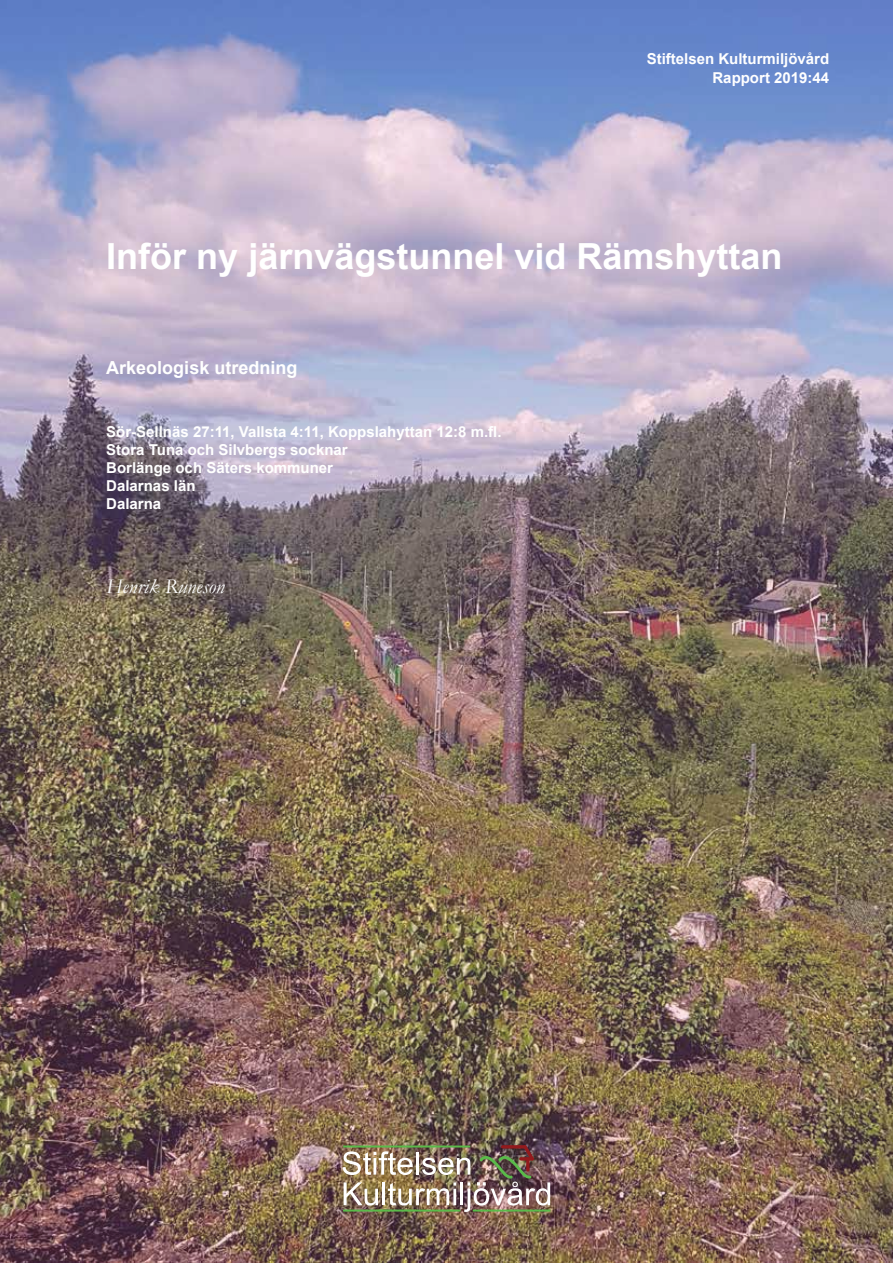
<style>
.page{position:relative;width:893px;height:1263px;background:#fff}
.page>*{position:absolute;margin:0;border:0;box-sizing:border-box;transform-origin:0 0}
.t1{font:700 36px "Arial";color:#fff}
.t2{font:italic 21px "Garamond";color:#fff}
.t3{font:700 18px "Arial";color:#fff}
.t4{font:700 15px/18px "Arial";color:#fff}
</style>
<div class="page">
<img style="left:0;top:0;width:893px;height:1263px">
<img style="left:343px;top:1143px;width:207px;height:69px">
<p class="t4" style="left:647px;top:50px;width:184px;line-height:18.8px;text-align:right">Stiftelsen Kulturmiljövård<br>Rapport 2019:44</p>
<h1 class="t1" style="left:106px;top:232px;width:678px">Inför ny järnvägstunnel vid Rämshyttan</h1>
<p class="t3" style="left:106px;top:355px;width:193px">Arkeologisk utredning</p>
<p class="t4" style="left:106px;top:423px;width:397px">Sör-Sellnäs 27:11, Vallsta 4:11, Koppslahyttan 12:8 m.fl.<br>Stora Tuna och Silvbergs socknar<br>Borlänge och Säters kommuner<br>Dalarnas län<br>Dalarna</p>
<h2 class="t2" style="left:106px;top:572px;width:120px">Henrik Runeson</h2>
</div>
